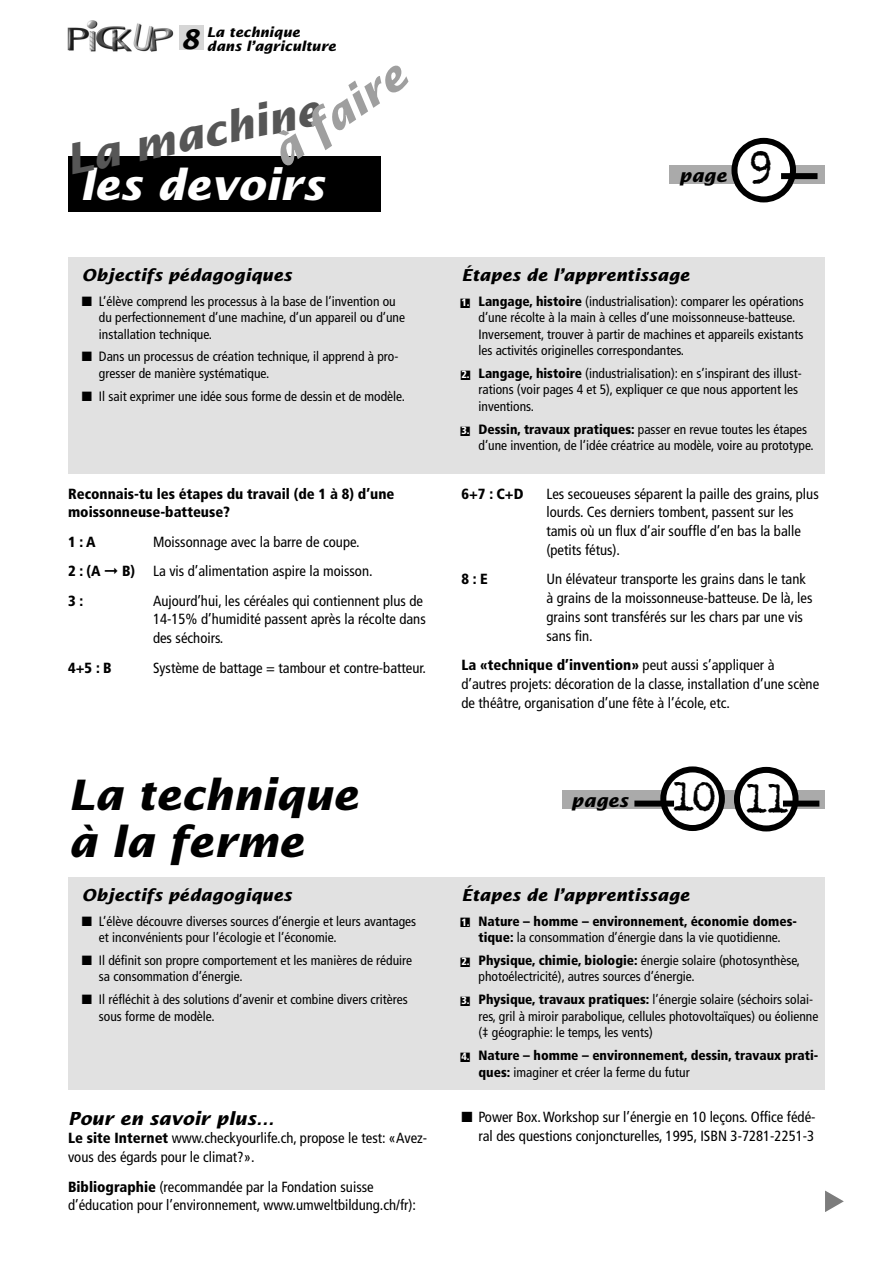
<style>
.page{position:relative;width:893px;height:1263px;background:#fff}
.page>*{position:absolute;margin:0;border:0;box-sizing:border-box;transform-origin:0 0}
.t1{font:48px "Trixie";color:#000}
.t2{font:italic 700 42px/46.5px "Lucida Sans";color:#000}
.t3{font:italic 700 42px "Lucida Sans";color:#fff}
.t4{font:italic 700 42px "Lucida Sans";color:#565656}
.t5{font:italic 700 42px "Lucida Sans";color:#9f9f9f}
.t6{font:italic 700 18px "Lucida Sans";color:#000}
.t7{font:italic 700 16.5px "Lucida Sans";color:#000}
.t8{font:condensed 14.7px/18.8px "Frutiger";color:#000}
.t9{font:900 condensed 14.7px/18.8px "Frutiger";color:#000}
.t10{font:condensed 13.5px/16.5px "Frutiger";color:#000}
.t11{font:900 condensed 13.5px/16.5px "Frutiger";color:#000;text-align:center}
.t12{font:italic 700 13.5px/14px "Lucida Sans";color:#000}
.s1{font-size:27px}
.s2{font-weight:900}
.s3{font-weight:900;font-size:10.5px;color:#fff}
.s4{font-size:10.5px;color:#fff}
.s5{font-weight:400}
</style>
<div class="page">
<div style="left:68px;top:156px;width:313px;height:55px;background:#000"></div>
<div style="left:670px;top:166px;width:155px;height:18px;background:#aaa"></div>
<div style="left:734px;top:141px;width:59px;height:58px;background:#fff;border-radius:50%"></div>
<div style="left:731px;top:138px;width:65px;height:64px;border:6px solid #000;border-radius:50%"></div>
<div style="left:781px;top:173px;width:36px;height:6px;background:#000"></div>
<img style="left:67px;top:20px;width:107px;height:32px">
<div style="left:179px;top:26px;width:24px;height:24px;background:#d6d6d6"></div>
<div style="left:68px;top:257px;width:757px;height:217px;background:#e1e1e1"></div>
<div style="left:68px;top:877px;width:757px;height:213px;background:#e1e1e1"></div>
<div style="left:563px;top:790px;width:262px;height:18px;background:#aaa"></div>
<div style="left:737px;top:770px;width:58px;height:58px;background:#fff;border-radius:50%"></div>
<div style="left:734px;top:767px;width:64px;height:64px;border:6px solid #000;border-radius:50%"></div>
<div style="left:663px;top:769px;width:59px;height:59px;background:#fff;border-radius:50%"></div>
<div style="left:660px;top:766px;width:65px;height:65px;border:6px solid #000;border-radius:50%"></div>
<div style="left:634px;top:800px;width:40px;height:6px;background:#000"></div>
<div style="left:783px;top:800px;width:36px;height:6px;background:#000"></div>
<svg style="left:825px;top:1190px;width:19px;height:22px"></svg>
<p class="t12" style="left:207px;top:25px;width:131px;text-indent:-27px"><span class="s1">8</span> La technique dans l’agriculture</p>
<p class="t5" style="left:261px;top:135px;width:155px;rotate:-34deg">à faire</p>
<p class="t4" style="left:61px;top:135px;width:261px;rotate:-11deg">La machine</p>
<p class="t3" style="left:80px;top:160px;width:246px">les devoirs</p>
<p class="t7" style="left:82px;top:265px;width:211px">Objectifs pédagogiques</p>
<p class="t10" style="left:99px;top:293px;width:308px">L’élève comprend les processus à la base de l’invention ou du perfectionnement d’une machine, d’un appareil ou d’une installation technique.</p>
<p class="t10" style="left:99px;top:349px;width:301px">Dans un processus de création technique, il apprend à pro&shy;gresser de manière systématique.</p>
<p class="t10" style="left:99px;top:388px;width:308px">Il sait exprimer une idée sous forme de dessin et de modèle.</p>
<p class="t9" style="left:68px;top:484px;width:328px">Reconnais-tu les étapes du travail (de 1 à 8) d’une moissonneuse-batteuse?</p>
<p class="t9" style="left:68px;top:532px;width:29px">1 : A</p>
<p class="t8" style="left:153px;top:532px;width:208px">Moissonnage avec la barre de coupe.</p>
<p class="t9" style="left:68px;top:562px;width:34px">2 : (A</p>
<p class="t8" style="left:122px;top:562px;width:252px"><span class="s2">B)</span> La vis d’alimentation aspire la moisson.</p>
<p class="t9" style="left:68px;top:591px;width:17px">3 :</p>
<p class="t8" style="left:153px;top:591px;width:274px">Aujourd’hui, les céréales qui contiennent plus de<br>14-15% d’humidité passent après la récolte dans des séchoirs.</p>
<p class="t9" style="left:68px;top:658px;width:45px">4+5 : B</p>
<p class="t8" style="left:153px;top:658px;width:274px">Système de battage = tambour et contre-batteur.</p>
<p class="t2" style="left:68px;top:771px;width:292px">La technique à la ferme</p>
<p class="t7" style="left:82px;top:885px;width:211px">Objectifs pédagogiques</p>
<p class="t10" style="left:99px;top:913px;width:319px">L’élève découvre diverses sources d’énergie et leurs avantages et inconvénients pour l’écologie et l’économie.</p>
<p class="t10" style="left:99px;top:952px;width:315px">Il définit son propre comportement et les manières de réduire sa consommation d’énergie.</p>
<p class="t10" style="left:99px;top:991px;width:310px">Il réfléchit à des solutions d’avenir et combine divers critères sous forme de modèle.</p>
<p class="t6" style="left:68px;top:1107px;width:208px">Pour en savoir plus…</p>
<p class="t8" style="left:68px;top:1129px;width:361px"><span class="s2">Le site Internet</span> www.checkyourlife.ch, propose le test: «Avez&shy;vous des égards pour le climat?».</p>
<p class="t8" style="left:68px;top:1177px;width:350px"><span class="s2">Bibliographie</span> (recommandée par la Fondation suisse d’éducation pour l’environnement, www.umweltbildung.ch/fr):</p>
<p class="t6" style="left:679px;top:164px;width:49px">page</p>
<p class="t1" style="left:748px;top:135px;width:28px">9</p>
<p class="t7" style="left:461px;top:265px;width:230px">Étapes de l’apprentissage</p>
<p class="t10" style="left:478px;top:293px;width:327px;text-indent:-17px"><span class="s3">1.</span> <span class="s2">Langage, histoire</span> (industrialisation): comparer les opérations d’une récolte à la main à celles d’une moissonneuse-batteuse.<br>Inversement, trouver à partir de machines et appareils existants les activités originelles correspondantes.</p>
<p class="t10" style="left:478px;top:365px;width:325px;text-indent:-17px"><span class="s3">2.</span> <span class="s2">Langage, histoire</span> (industrialisation): en s’inspirant des illust&shy;rations (voir pages 4 et 5), expliquer ce que nous apportent les inventions.</p>
<p class="t10" style="left:478px;top:421px;width:337px;text-indent:-17px"><span class="s3">3.</span> <span class="s2">Dessin, travaux pratiques:</span> passer en revue toutes les étapes d’une invention, de l’idée créatrice au modèle, voire au prototype.</p>
<p class="t9" style="left:461px;top:484px;width:64px">6+7 : C+D</p>
<p class="t8" style="left:546px;top:484px;width:274px">Les secoueuses séparent la paille des grains, plus lourds. Ces derniers tombent, passent sur les tamis où un flux d’air souffle d’en bas la balle (petits fétus).</p>
<p class="t9" style="left:461px;top:570px;width:28px">8 : E</p>
<p class="t8" style="left:546px;top:570px;width:268px">Un élévateur transporte les grains dans le tank à grains de la moissonneuse-batteuse. De là, les grains sont transférés sur les chars par une vis sans fin.</p>
<p class="t8" style="left:461px;top:656px;width:359px"><span class="s2">La «technique d’invention»</span> peut aussi s’appliquer à d’autres projets: décoration de la classe, installation d’une scène de théâtre, organisation d’une fête à l’école, etc.</p>
<p class="t6" style="left:571px;top:789px;width:59px">pages</p>
<p class="t1" style="left:669px;top:765px;width:122px">10 11</p>
<p class="t7" style="left:461px;top:885px;width:230px">Étapes de l’apprentissage</p>
<p class="t11" style="left:461px;top:913px;width:337px"><span class="s4">1.</span> Nature – homme – environnement, économie domes&shy;tique: <span class="s5">la consommation d’énergie dans la vie quotidienne.</span></p>
<p class="t10" style="left:478px;top:952px;width:323px;text-indent:-17px"><span class="s3">2.</span> <span class="s2">Physique, chimie, biologie:</span> énergie solaire (photosynthèse, photoélectricité), autres sources d’énergie.</p>
<p class="t10" style="left:478px;top:991px;width:341px;text-indent:-17px"><span class="s3">3.</span> <span class="s2">Physique, travaux pratiques:</span> l’énergie solaire (séchoirs solai&shy;res, gril à miroir parabolique, cellules photovoltaïques) ou éolienne (‡ géographie: le temps, les vents)</p>
<p class="t11" style="left:478px;top:1047px;width:341px;text-align:left;text-indent:-17px"><span class="s4">4.</span> Nature – homme – environnement, dessin, travaux prati&shy;ques: <span class="s5">imaginer et créer la ferme du futur</span></p>
<p class="t8" style="left:478px;top:1108px;width:339px">Power Box. Workshop sur l’énergie en 10 leçons. Office fédé&shy;ral des questions conjoncturelles, 1995, ISBN 3-7281-2251-3</p>
</div>
